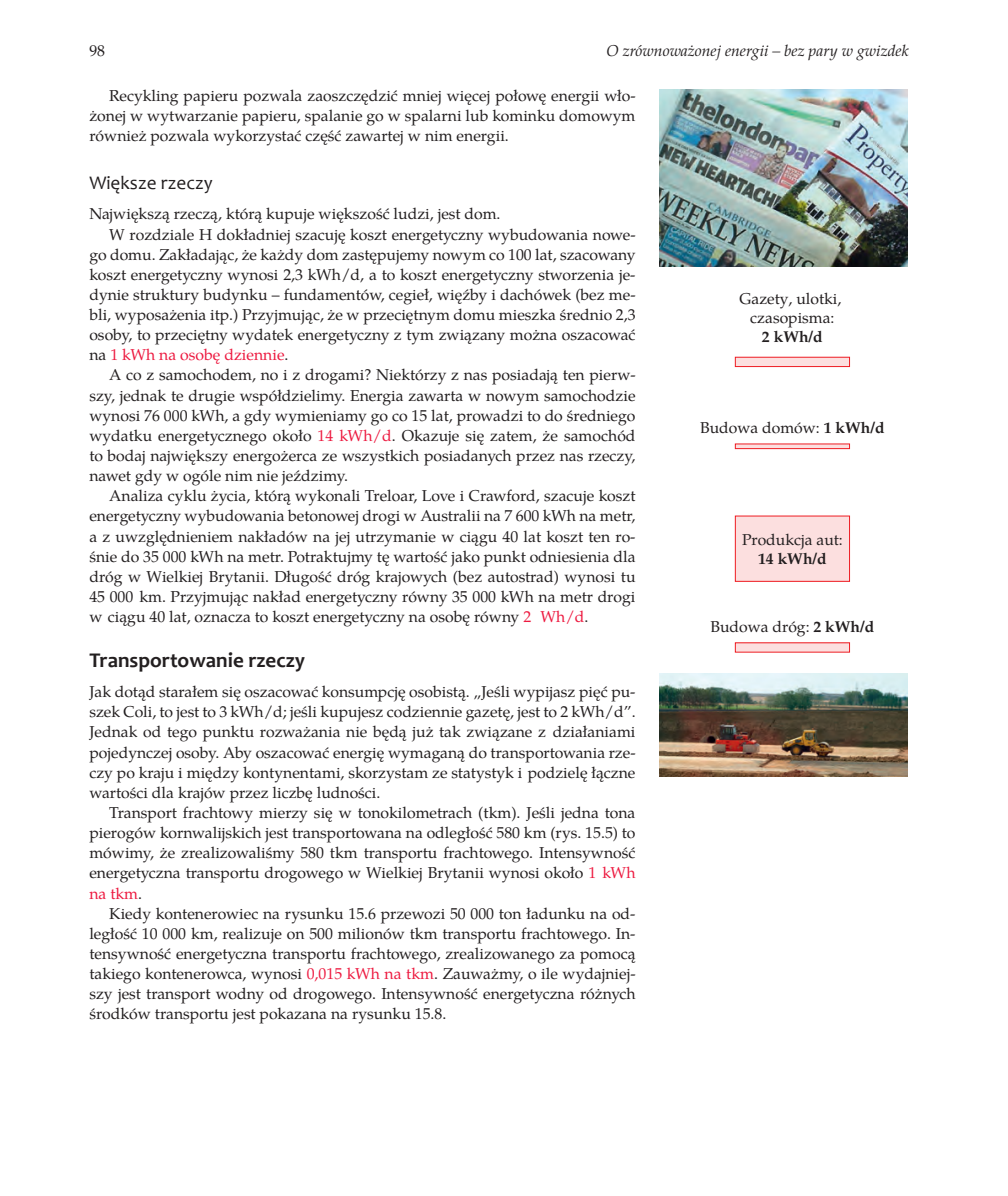
<style>
.page{position:relative;width:1008px;height:1196px;background:#fff}
.page>*{position:absolute;margin:0;border:0;box-sizing:border-box;transform-origin:0 0}
.t1{font:700 21px "Candara";color:#231f20}
.t2{font:19.25px "Candara";color:#231f20}
.t3{font:15.75px/20.1px "Te X Gyre Pagella";color:#231f20;text-align:justify}
.t4{font:italic 15.75px "Te X Gyre Pagella";color:#231f20}
.t5{font:15.75px "Te X Gyre Pagella";color:#ed1a40}
.t6{font:700 15.75px "Te X Gyre Pagella";color:#231f20}
.s1{color:#231f20}
.s2{color:#ed1a40}
.s3{font-weight:700}
</style>
<div class="page">
<img style="left:659px;top:673px;width:248px;height:103px">
<div style="left:735px;top:357px;width:114px;height:9px;background:#fcdfdf"></div>
<div style="left:734px;top:357px;width:115px;height:10px;border:1px solid #ee1d23"></div>
<hr style="left:735px;top:444px;width:114px;height:4px;background:#fcdfdf">
<div style="left:734px;top:443px;width:115px;height:6px;border:1px solid #ee1d23"></div>
<div style="left:735px;top:516px;width:114px;height:65px;background:#fcdfdf"></div>
<div style="left:735px;top:643px;width:114px;height:9px;background:#fcdfdf"></div>
<img style="left:659px;top:89px;width:248px;height:177px">
<p class="t3" style="left:89px;top:40px;width:17px">98</p>
<p class="t4" style="left:606px;top:39px;width:303px">O zrównoważonej energii – bez pary w gwizdek</p>
<p class="t3" style="left:89px;top:84px;width:547px;text-indent:20px">Recykling papieru pozwala zaoszczędzić mniej więcej połowę energii wło&shy;żonej w wytwarzanie papieru, spalanie go w spalarni lub kominku domowym również pozwala wykorzystać część zawartej w nim energii.</p>
<p class="t2" style="left:89px;top:171px;width:125px">Większe rzeczy</p>
<p class="t3" style="left:89px;top:203px;width:412px">Największą rzeczą, którą kupuje większość ludzi, jest dom.</p>
<p class="t3" style="left:109px;top:223px;width:527px">W rozdziale H dokładniej szacuję koszt energetyczny wybudowania nowe-</p>
<p class="t3" style="left:89px;top:243px;width:547px">go domu. Zakładając, że każdy dom zastępujemy nowym co 100 lat, szacowany</p>
<p class="t3" style="left:89px;top:263px;width:547px">koszt energetyczny wynosi 2,3 kWh/d, a to koszt energetyczny stworzenia je-</p>
<p class="t3" style="left:89px;top:283px;width:547px">dynie struktury budynku – fundamentów, cegieł, więźby i dachówek (bez me-</p>
<p class="t3" style="left:89px;top:303px;width:547px">bli, wyposażenia itp.) Przyjmując, że w przeciętnym domu mieszka średnio 2,3</p>
<p class="t3" style="left:89px;top:324px;width:547px">osoby, to przeciętny wydatek energetyczny z tym związany można oszacować</p>
<p class="t5" style="left:89px;top:343px;width:200px"><span class="s1">na</span> 1 kWh na osobę dziennie<span class="s1">.</span></p>
<p class="t3" style="left:109px;top:364px;width:527px">A co z samochodem, no i z drogami? Niektórzy z nas posiadają ten pierw-</p>
<p class="t3" style="left:89px;top:384px;width:547px">szy, jednak te drugie współdzielimy. Energia zawarta w nowym samochodzie</p>
<p class="t3" style="left:89px;top:404px;width:547px">wynosi 76 000 kWh, a gdy wymieniamy go co 15 lat, prowadzi to do średniego</p>
<p class="t3" style="left:89px;top:424px;width:547px">wydatku energetycznego około <span class="s2">14 kWh/d</span>. Okazuje się zatem, że samochód</p>
<p class="t3" style="left:89px;top:444px;width:547px">to bodaj największy energożerca ze wszystkich posiadanych przez nas rzeczy,</p>
<p class="t3" style="left:89px;top:464px;width:260px">nawet gdy w ogóle nim nie jeździmy.</p>
<p class="t3" style="left:109px;top:485px;width:527px">Analiza cyklu życia, którą wykonali Treloar, Love i Crawford, szacuje koszt</p>
<p class="t3" style="left:89px;top:505px;width:547px">energetyczny wybudowania betonowej drogi w Australii na 7 600 kWh na metr,</p>
<p class="t3" style="left:89px;top:525px;width:547px">a z uwzględnieniem nakładów na jej utrzymanie w ciągu 40 lat koszt ten ro-</p>
<p class="t3" style="left:89px;top:545px;width:547px">śnie do 35 000 kWh na metr. Potraktujmy tę wartość jako punkt odniesienia dla</p>
<p class="t3" style="left:89px;top:565px;width:547px">dróg w Wielkiej Brytanii. Długość dróg krajowych (bez autostrad) wynosi tu</p>
<p class="t3" style="left:89px;top:585px;width:547px">45 000 km. Przyjmując nakład energetyczny równy 35 000 kWh na metr drogi</p>
<p class="t3" style="left:89px;top:605px;width:500px">w ciągu 40 lat, oznacza to koszt energetyczny na osobę równy <span class="s2">2 Wh/d</span>.</p>
<h1 class="t1" style="left:89px;top:647px;width:217px">Transportowanie rzeczy</h1>
<p class="t3" style="left:89px;top:680px;width:547px">Jak dotąd starałem się oszacować konsumpcję osobistą. „Jeśli wypijasz pięć pu&shy;szek Coli, to jest to 3 kWh/d; jeśli kupujesz codziennie gazetę, jest to 2 kWh/d”.<br>Jednak od tego punktu rozważania nie będą już tak związane z działaniami pojedynczej osoby. Aby oszacować energię wymaganą do transportowania rze&shy;czy po kraju i między kontynentami, skorzystam ze statystyk i podzielę łączne wartości dla krajów przez liczbę ludności.</p>
<p class="t3" style="left:89px;top:801px;width:547px;text-indent:20px">Transport frachtowy mierzy się w tonokilometrach (tkm). Jeśli jedna tona pierogów kornwalijskich jest transportowana na odległość 580 km (rys. 15.5) to mówimy, że zrealizowaliśmy 580 tkm transportu frachtowego. Intensywność energetyczna transportu drogowego w Wielkiej Brytanii wynosi około <span class="s2">1 kWh na tkm</span>.</p>
<p class="t3" style="left:89px;top:902px;width:547px;text-indent:20px">Kiedy kontenerowiec na rysunku 15.6 przewozi 50 000 ton ładunku na od&shy;ległość 10 000 km, realizuje on 500 milionów tkm transportu frachtowego. In&shy;tensywność energetyczna transportu frachtowego, zrealizowanego za pomocą takiego kontenerowca, wynosi <span class="s2">0,015 kWh na tkm</span>. Zauważmy, o ile wydajniej&shy;szy jest transport wodny od drogowego. Intensywność energetyczna różnych środków transportu jest pokazana na rysunku 15.8.</p>
<p class="t3" style="left:739px;top:288px;width:103px;line-height:18.9px;text-align:center">Gazety, ulotki, czasopisma:</p>
<p class="t6" style="left:761px;top:325px;width:62px">2 kWh/d</p>
<p class="t3" style="left:699px;top:416px;width:186px">Budowa domów: <span class="s3">1 kWh/d</span></p>
<p class="t3" style="left:741px;top:528px;width:102px">Produkcja aut:</p>
<p class="t6" style="left:757px;top:546px;width:70px">14 kWh/d</p>
<p class="t3" style="left:710px;top:615px;width:165px">Budowa dróg: <span class="s3">2 kWh/d</span></p>
</div>
